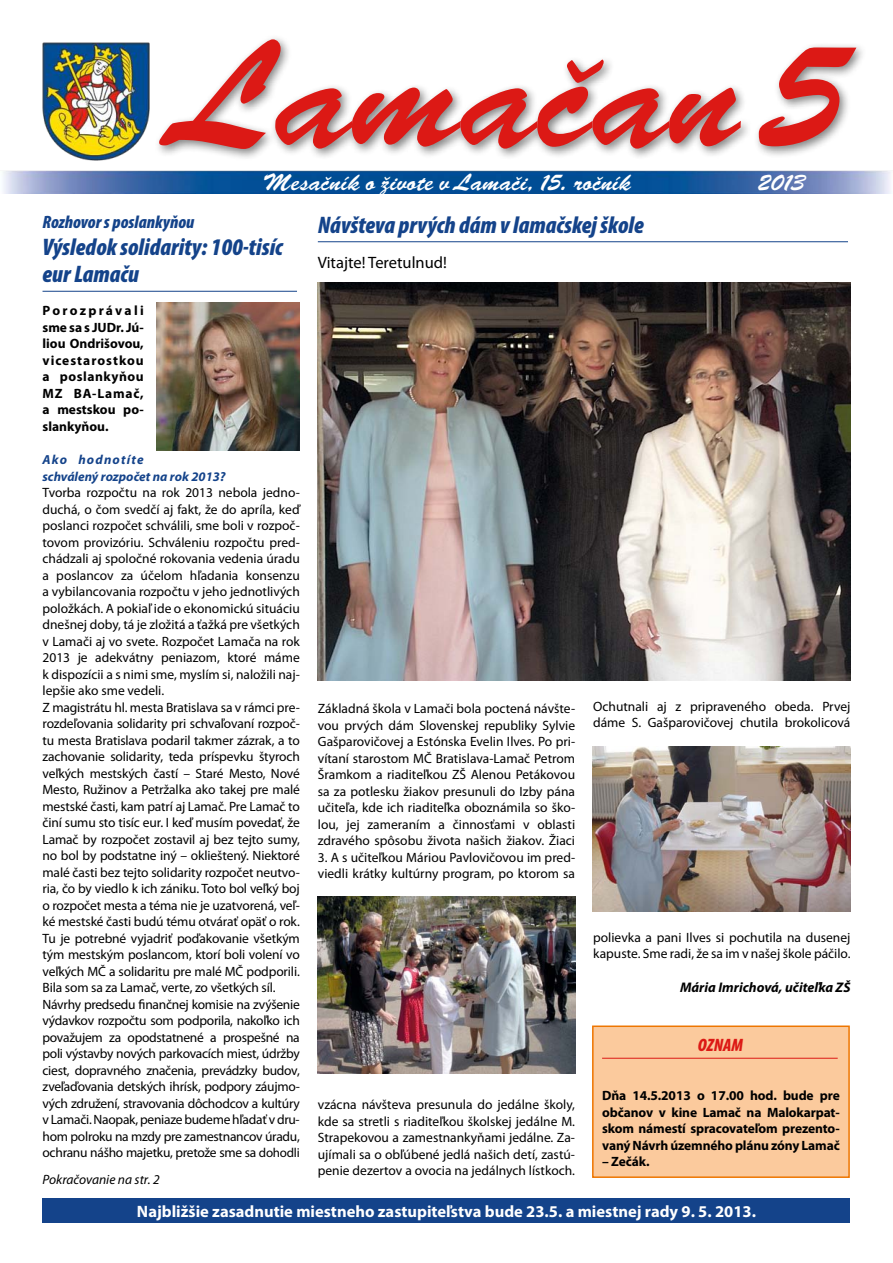
<style>
.page{position:relative;width:893px;height:1263px;background:#fff}
.page>*{position:absolute;margin:0;border:0;box-sizing:border-box;transform-origin:0 0}
.t1{font:153px "Brush Script DOT";color:#dc1915}
.t2{font:italic 900 condensed 24px/27px "Myriad Pro";color:#14438a}
.t3{font:24px "Brush Script DOT";color:#fff}
.t4{font:italic 900 condensed 18px "Myriad Pro";color:#14438a}
.t5{font:italic 900 condensed 18px "Myriad Pro";color:#dc1915}
.t6{font:700 16.5px "Myriad Pro";color:#fff}
.t7{font:16.5px "Myriad Pro";color:#000}
.t8{font:italic 700 13.95px "Myriad Pro";color:#000}
.t9{font:13.5px/16.5px "Myriad Pro";letter-spacing:-.01em;color:#000}
.t10{font:700 13.5px/16.5px "Myriad Pro";letter-spacing:-.01em;color:#000;text-align:justify}
.t11{font:italic 13.5px "Myriad Pro";color:#000}
.t12{font:italic 700 13.2px/16.8px "Myriad Pro";color:#14438a}
.s1{font-size:13.05px}
</style>
<div class="page">
<img style="left:3px;top:42px;width:888px;height:152px">
<div style="left:153px;top:34px;width:714px;height:127px;background:#000;opacity:.5"></div>
<div style="left:43px;top:1198px;width:807px;height:25px;background:#14438a"></div>
<hr style="left:43px;top:291px;width:254px;height:1px;background:#14438a">
<img style="left:157px;top:303px;width:143px;height:148px">
<hr style="left:318px;top:241px;width:530px;height:1px;background:#14438a">
<img style="left:318px;top:896px;width:257px;height:177px">
<img style="left:318px;top:283px;width:532px;height:398px">
<div style="left:593px;top:1026px;width:256px;height:151px;background:#fbca9d"></div>
<hr style="left:602px;top:1058px;width:236px;height:1px;background:#dc1915">
<div style="left:592px;top:1025px;width:258px;height:153px;border:2px solid #ee7601"></div>
<img style="left:593px;top:746px;width:258px;height:165px">
<h1 class="t1" style="left:180px;top:7px;width:663px">Lamačan 5</h1>
<h2 class="t3" style="left:264px;top:169px;width:368px">Mesačník o živote v Lamači, 15. ročník</h2>
<h2 class="t3" style="left:758px;top:169px;width:49px">2013</h2>
<h3 class="t4" style="left:43px;top:213px;width:153px">Rozhovor s poslankyňou</h3>
<h2 class="t2" style="left:43px;top:234px;width:242px">Výsledok solidarity: 100-tisíc eur Lamaču</h2>
<p class="t10" style="left:43px;top:302px;width:103px">Porozprávali sme sa s JUDr. Jú&shy;liou Ondrišovou, vicestarostkou a poslankyňou MZ BA-Lamač, a mestskou po&shy;slankyňou.</p>
<p class="t12" style="left:43px;top:451px;width:185px">Ako hodnotíte<br>schválený rozpočet na rok 2013?</p>
<p class="t9" style="left:43px;top:484px;width:259px">Tvorba rozpočtu na rok 2013 nebola jedno&shy;duchá, o čom svedčí aj fakt, že do apríla, keď poslanci rozpočet schválili, sme boli v rozpoč&shy;tovom provizóriu. Schváleniu rozpočtu pred&shy;chádzali aj spoločné rokovania vedenia úradu a poslancov za účelom hľadania konsenzu a vybilancovania rozpočtu v jeho jednotlivých položkách. A pokiaľ ide o ekonomickú situáciu dnešnej doby, tá je zložitá a ťažká pre všetkých v Lamači aj vo svete. Rozpočet Lamača na rok 2013 je adekvátny peniazom, ktoré máme k dispozícii a s nimi sme, myslím si, naložili naj&shy;lepšie ako sme vedeli.<br>Z magistrátu hl. mesta Bratislava sa v rámci pre&shy;rozdeľovania solidarity pri schvaľovaní rozpoč&shy;tu mesta Bratislava podaril takmer zázrak, a to zachovanie solidarity, teda príspevku štyroch veľkých mestských častí – Staré Mesto, Nové Mesto, Ružinov a Petržalka ako takej pre malé mestské časti, kam patrí aj Lamač. Pre Lamač to činí sumu sto tisíc eur. I keď musím povedať, že Lamač by rozpočet zostavil aj bez tejto sumy, no bol by podstatne iný – oklieštený. Niektoré malé časti bez tejto solidarity rozpočet neutvo&shy;ria, čo by viedlo k ich zániku. Toto bol veľký boj o rozpočet mesta a téma nie je uzatvorená, veľ&shy;ké mestské časti budú tému otvárať opäť o rok.<br>Tu je potrebné vyjadriť poďakovanie všetkým tým mestským poslancom, ktorí boli volení vo veľkých MČ a solidaritu pre malé MČ podporili.<br>Bila som sa za Lamač, verte, zo všetkých síl.<br>Návrhy predsedu finančnej komisie na zvýšenie výdavkov rozpočtu som podporila, nakoľko ich považujem za opodstatnené a prospešné na poli výstavby nových parkovacích miest, údržby ciest, dopravného značenia, prevádzky budov, zveľaďovania detských ihrísk, podpory záujmo&shy;vých združení, stravovania dôchodcov a kultúry v Lamači. Naopak, peniaze budeme hľadať v dru&shy;hom polroku na mzdy pre zamestnancov úradu, ochranu nášho majetku, pretože sme sa <span class="s1">dohodli</span></p>
<p class="t11" style="left:43px;top:1171px;width:119px">Pokračovanie na str. 2</p>
<h2 class="t2" style="left:318px;top:212px;width:328px">Návšteva prvých dám vlamačskej škole</h2>
<p class="t7" style="left:318px;top:252px;width:131px">Vitajte! Teretulnud!</p>
<p class="t9" style="left:318px;top:700px;width:259px;text-align:justify">Základná škola v Lamači bola poctená návšte&shy;vou prvých dám Slovenskej republiky Sylvie Gašparovičovej a Estónska Evelin Ilves. Po pri&shy;vítaní starostom MČ Bratislava-Lamač Petrom Šramkom a riaditeľkou ZŠ Alenou Petákovou sa za potlesku žiakov presunuli do Izby pána učiteľa, kde ich riaditeľka oboznámila so ško&shy;lou, jej zameraním a činnosťami v oblasti zdravého spôsobu života našich žiakov. Žiaci</p>
<p class="t9" style="left:318px;top:848px;width:259px">3. A s učiteľkou Máriou Pavlovičovou im pred&shy;viedli krátky kultúrny program, po ktorom sa</p>
<p class="t9" style="left:593px;top:698px;width:259px">Ochutnali aj z pripraveného obeda. Prvej dáme S. Gašparovičovej chutila brokolicová</p>
<p class="t9" style="left:318px;top:1096px;width:259px;text-align:justify">vzácna návšteva presunula do jedálne školy, kde sa stretli s riaditeľkou školskej jedálne M.<br>Strapekovou a zamestnankyňami jedálne. Za&shy;ujímali sa o obľúbené jedlá našich detí, zastú&shy;penie dezertov a ovocia na jedálnych lístkoch.</p>
<p class="t9" style="left:593px;top:929px;width:259px">polievka a pani Ilves si pochutila na dusenej kapuste. Sme radi, že sa im v našej škole páčilo.</p>
<p class="t8" style="left:680px;top:978px;width:172px">Mária Imrichová, učiteľka ZŠ</p>
<h3 class="t5" style="left:698px;top:1035px;width:46px">OZNAM</h3>
<p class="t10" style="left:602px;top:1087px;width:239px">Dňa 14.5.2013 o 17.00 hod. bude pre občanov v kine Lamač na Malokarpat&shy;skom námestí spracovateľom prezento&shy;vaný Návrh územného plánu zóny Lamač</p>
<p class="t10" style="left:602px;top:1153px;width:49px">– Zečák.</p>
<p class="t6" style="left:137px;top:1200px;width:620px">Najbližšie zasadnutie miestneho zastupiteľstva bude 23.5. a miestnej rady 9. 5. 2013.</p>
</div>
